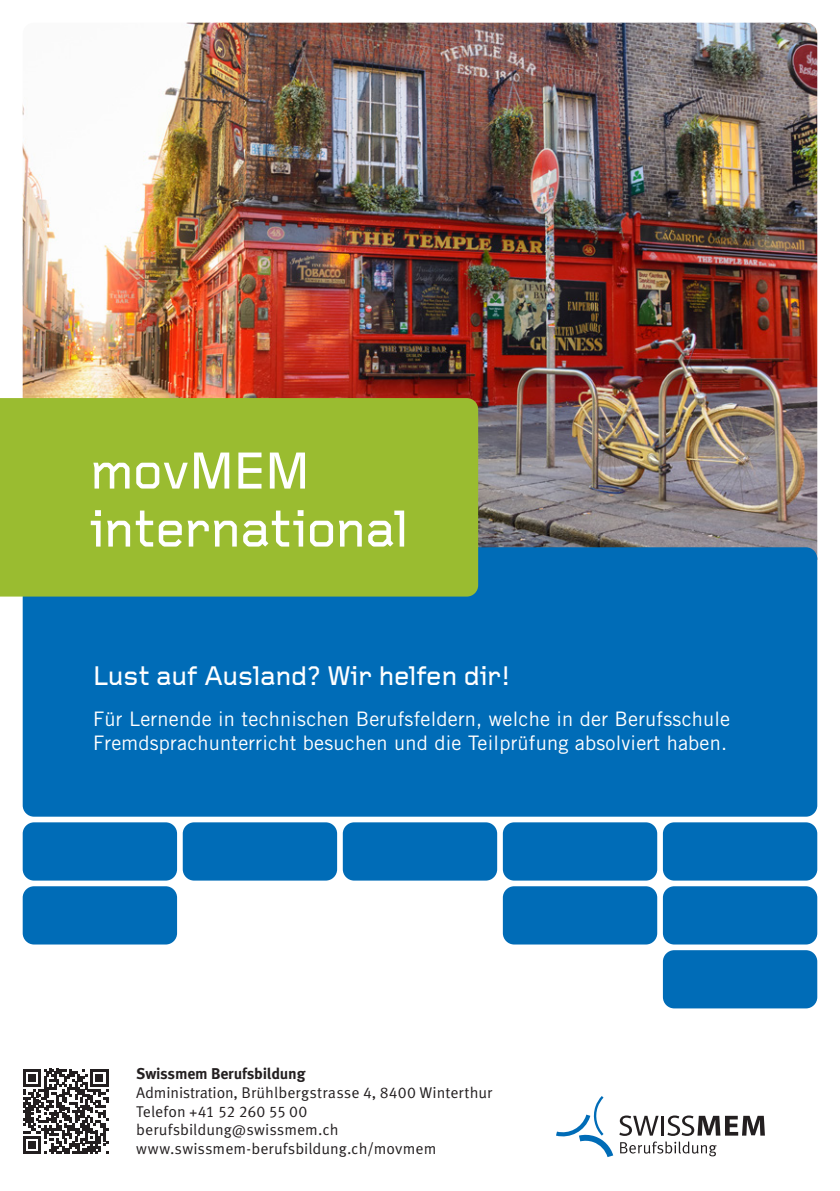
<style>
.page{position:relative;width:840px;height:1191px;background:#fff}
.page>*{position:absolute;margin:0;border:0;box-sizing:border-box;transform-origin:0 0}
.t1{font:500 54px/58px "Foundry Gridnik";letter-spacing:-.005em;color:#fff}
.t2{font:500 28px "Foundry Gridnik";color:#fff}
.t3{font:20px/24px "Trade Gothic LT Pro";letter-spacing:.01em;color:#fff}
.t4{font:15.6px/18.8px "Meta OT";color:#231f20}
.t5{font:700 15.6px "Meta OT";letter-spacing:-.01em;color:#231f20}
</style>
<div class="page">
<img style="left:23px;top:23px;width:793px;height:532px">
<div style="left:23px;top:547px;width:793px;height:269px;background:#006cb7;border-radius:11px"></div>
<div style="left:23px;top:822px;width:154px;height:58px;background:#006cb7;border-radius:11px"></div>
<div style="left:183px;top:822px;width:154px;height:58px;background:#006cb7;border-radius:11px"></div>
<div style="left:342px;top:822px;width:155px;height:58px;background:#006cb7;border-radius:11px"></div>
<div style="left:502px;top:822px;width:155px;height:58px;background:#006cb7;border-radius:11px"></div>
<div style="left:662px;top:822px;width:154px;height:58px;background:#006cb7;border-radius:11px"></div>
<div style="left:23px;top:886px;width:154px;height:58px;background:#006cb7;border-radius:11px"></div>
<div style="left:502px;top:886px;width:155px;height:58px;background:#006cb7;border-radius:11px"></div>
<div style="left:662px;top:886px;width:154px;height:58px;background:#006cb7;border-radius:11px"></div>
<div style="left:662px;top:950px;width:154px;height:58px;background:#006cb7;border-radius:11px"></div>
<svg style="left:556px;top:1096px;width:57px;height:61px"></svg>
<svg style="left:619px;top:1115px;width:145px;height:41px"></svg>
<div style="left:0;top:398px;width:478px;height:198px;background:#9abc30"></div>
<svg style="left:23px;top:1068px;width:85px;height:86px"></svg>
<h1 class="t1" style="left:90px;top:443px;width:319px">movMEM international</h1>
<h2 class="t2" style="left:93px;top:658px;width:417px">Lust auf Ausland? Wir helfen dir!</h2>
<p class="t3" style="left:93px;top:706px;width:638px">Für Lernende in technischen Berufsfeldern, welche in der Berufsschule<br>Fremdsprachunterricht besuchen und die Teilprüfung absolviert haben.</p>
<p class="t5" style="left:136px;top:1064px;width:171px">Swissmem Berufsbildung</p>
<p class="t4" style="left:136px;top:1083px;width:357px">Administration, Brühlbergstrasse 4, 8400 Winterthur Telefon +41 52 260 55 00 berufsbildung@swissmem.ch www.swissmem-berufsbildung.ch/movmem</p>
</div>
